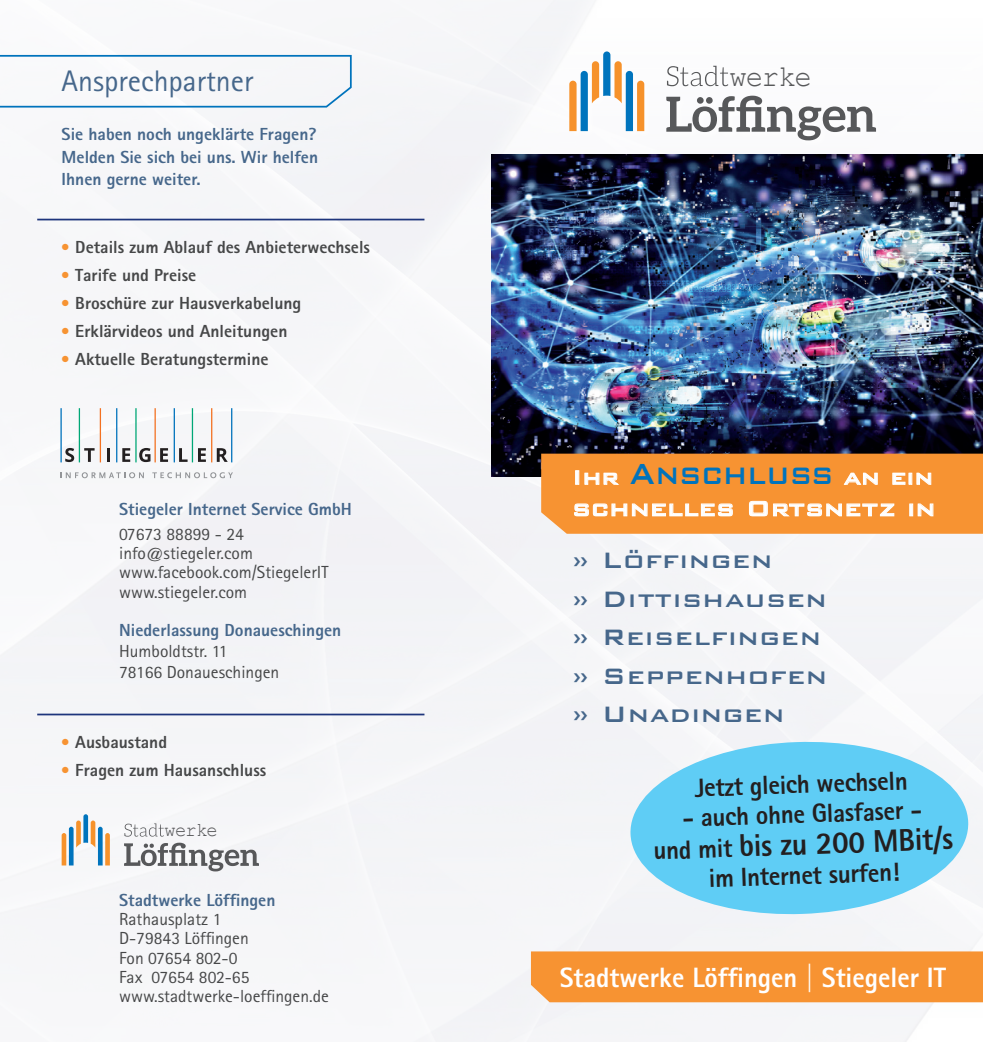
<style>
.page{position:relative;width:983px;height:1042px;background:#fff}
.page>*{position:absolute;margin:0;border:0;box-sizing:border-box;transform-origin:0 0}
.t1{font:500 38.85px "Bank Gothic BT";color:#0073bc;scale:.86 1}
.t2{font:800 31.5px "Agfa Rotis Sans Serif";color:#231f20;scale:.95 1}
.t3{font:30.45px "Courier New";letter-spacing:-.035em;color:#57585a;scale:.95 1}
.t4{font:500 29.75px/38.5px "Bank Gothic BT";letter-spacing:.02em;color:#46678b}
.t5{font:29.75px "Agfa Rotis Sans Serif";color:#46678b}
.t6{font:800 28px "Agfa Rotis Sans Serif";color:#fff;scale:.95 1}
.t7{font:500 28px "Bank Gothic BT";letter-spacing:.01em;color:#fff}
.t8{font:800 26.25px "Agfa Rotis Sans Serif";color:#231f20;scale:.95 1}
.t9{font:19.6px "Courier New";letter-spacing:-.035em;color:#57585a;scale:.95 1}
.t10{font:17.5px/19.2px "Agfa Rotis Sans Serif";color:#464748}
.t11{font:800 17.5px "Agfa Rotis Sans Serif";color:#464748}
.t12{font:800 17.5px/22.8px "Agfa Rotis Sans Serif";color:#46678b;text-align:justify}
.s1{color:#f79332}
.s2{font-size:26.25px;color:#fff}
.s3{font-size:26.25px}
</style>
<div class="page">
<div style="left:0;top:0;width:982px;height:1042px;background:#f5f6f8"></div>
<div style="left:531px;top:951px;width:451px;height:51px;background:#f79332"></div>
<svg style="left:0;top:54px;width:352px;height:54px"></svg>
<img style="left:491px;top:155px;width:491px;height:321px">
<svg style="left:628px;top:739px;width:341px;height:178px;fill:#5fcdf5"></svg>
<svg style="left:124px;top:842px;width:135px;height:29px"></svg>
<svg style="left:124px;top:823px;width:40px;height:13px"></svg>
<svg style="left:62px;top:814px;width:48px;height:51px"></svg>
<div style="left:568px;top:50px;width:316px;height:99px;background:#fff"></div>
<svg style="left:666px;top:96px;width:209px;height:44px"></svg>
<svg style="left:666px;top:66px;width:62px;height:20px"></svg>
<svg style="left:569px;top:51px;width:75px;height:80px"></svg>
<svg style="left:541px;top:454px;width:441px;height:80px;background:#f7993f"></svg>
<svg style="left:65px;top:448px;width:9px;height:14px"></svg>
<svg style="left:84px;top:448px;width:11px;height:14px"></svg>
<hr style="left:107px;top:448px;width:3px;height:14px;background:#231f20">
<svg style="left:122px;top:448px;width:8px;height:14px"></svg>
<svg style="left:139px;top:448px;width:11px;height:14px"></svg>
<svg style="left:160px;top:448px;width:8px;height:14px"></svg>
<svg style="left:179px;top:448px;width:8px;height:14px"></svg>
<svg style="left:198px;top:448px;width:8px;height:14px"></svg>
<svg style="left:217px;top:448px;width:11px;height:14px"></svg>
<hr style="left:60px;top:408px;width:2px;height:54px;background:#0072bc">
<hr style="left:211px;top:408px;width:1px;height:54px;background:#f37121">
<hr style="left:135px;top:408px;width:2px;height:54px;background:#00a776">
<hr style="left:116px;top:408px;width:1px;height:54px;background:#0072bc">
<hr style="left:192px;top:408px;width:1px;height:54px;background:#00a776">
<hr style="left:79px;top:408px;width:1px;height:54px;background:#00a776">
<hr style="left:231px;top:408px;width:1px;height:54px;background:#0072bc">
<hr style="left:154px;top:408px;width:2px;height:54px;background:#f37121">
<hr style="left:100px;top:408px;width:1px;height:54px;background:#f37121">
<hr style="left:174px;top:408px;width:1px;height:54px;background:#0072bc">
<svg style="left:60px;top:472px;width:84px;height:6px"></svg>
<svg style="left:152px;top:472px;width:81px;height:6px"></svg>
<hr style="left:37px;top:713px;width:387px;height:2px;background:#1e357c">
<hr style="left:37px;top:219px;width:387px;height:1px;background:#1e357c">
<h3 class="t5" style="left:62px;top:63px;width:193px">Ansprechpartner</h3>
<h3 class="t3" style="left:729px;top:57px;width:88px">werke</h3>
<p class="t12" style="left:62px;top:122px;width:258px">Sie haben noch ungeklärte Fragen?<br>Melden Sie sich bei uns. Wir helfen Ihnen gerne weiter.</p>
<p class="t11" style="left:60px;top:236px;width:311px"><span class="s1">•</span> Details zum Ablauf des Anbieterwechsels</p>
<p class="t11" style="left:60px;top:264px;width:137px"><span class="s1">•</span> Tarife und Preise</p>
<p class="t11" style="left:60px;top:292px;width:242px"><span class="s1">•</span> Broschüre zur Hausverkabelung</p>
<p class="t11" style="left:60px;top:320px;width:228px"><span class="s1">•</span> Erklärvideos und Anleitungen</p>
<p class="t11" style="left:60px;top:348px;width:210px"><span class="s1">•</span> Aktuelle Beratungstermine</p>
<p class="t12" style="left:119px;top:498px;width:234px">Stiegeler Internet Service GmbH</p>
<p class="t10" style="left:119px;top:524px;width:211px">07673 88899 - 24 info@stiegeler.com www.facebook.com/StiegelerIT www.stiegeler.com</p>
<p class="t12" style="left:119px;top:619px;width:224px">Niederlassung Donaueschingen</p>
<p class="t10" style="left:119px;top:640px;width:162px;line-height:21px">Humboldtstr. 11<br>78166 Donaueschingen</p>
<p class="t11" style="left:60px;top:731px;width:108px"><span class="s1">•</span> Ausbaustand</p>
<p class="t11" style="left:60px;top:759px;width:207px"><span class="s1">•</span> Fragen zum Hausanschluss</p>
<p class="t9" style="left:164px;top:818px;width:57px">werke</p>
<p class="t12" style="left:119px;top:888px;width:158px">Stadtwerke Löffingen</p>
<p class="t10" style="left:119px;top:909px;width:211px">Rathausplatz 1<br>D-79843 Löffingen<br>Fon 07654 802-0<br>Fax 07654 802-65 www.stadtwerke-loeffingen.de</p>
<h1 class="t1" style="left:572px;top:453px;width:421px"><span class="s2">Ihr</span> Anschluss <span class="s2">an ein</span></h1>
<h3 class="t7" style="left:572px;top:493px;width:365px">schnelles Ortsnetz in</h3>
<h3 class="t4" style="left:572px;top:540px;width:256px">» Löffingen<br>» Dittishausen » Reiselfingen » Seppenhofen » Unadingen</h3>
<h3 class="t8" style="left:694px;top:771px;width:226px;rotate:-2deg">Jetzt gleich wechseln</h3>
<h3 class="t8" style="left:681px;top:801px;width:254px;rotate:-2deg">- auch ohne Glasfaser -</h3>
<h2 class="t2" style="left:652px;top:829px;width:317px;rotate:-2deg"><span class="s3">und mit</span> bis zu 200 MBit/s</h2>
<h3 class="t8" style="left:708px;top:861px;width:202px;rotate:-2deg">im Internet surfen!</h3>
<h3 class="t6" style="left:559px;top:959px;width:408px">Stadtwerke Löffingen | Stiegeler IT</h3>
</div>
